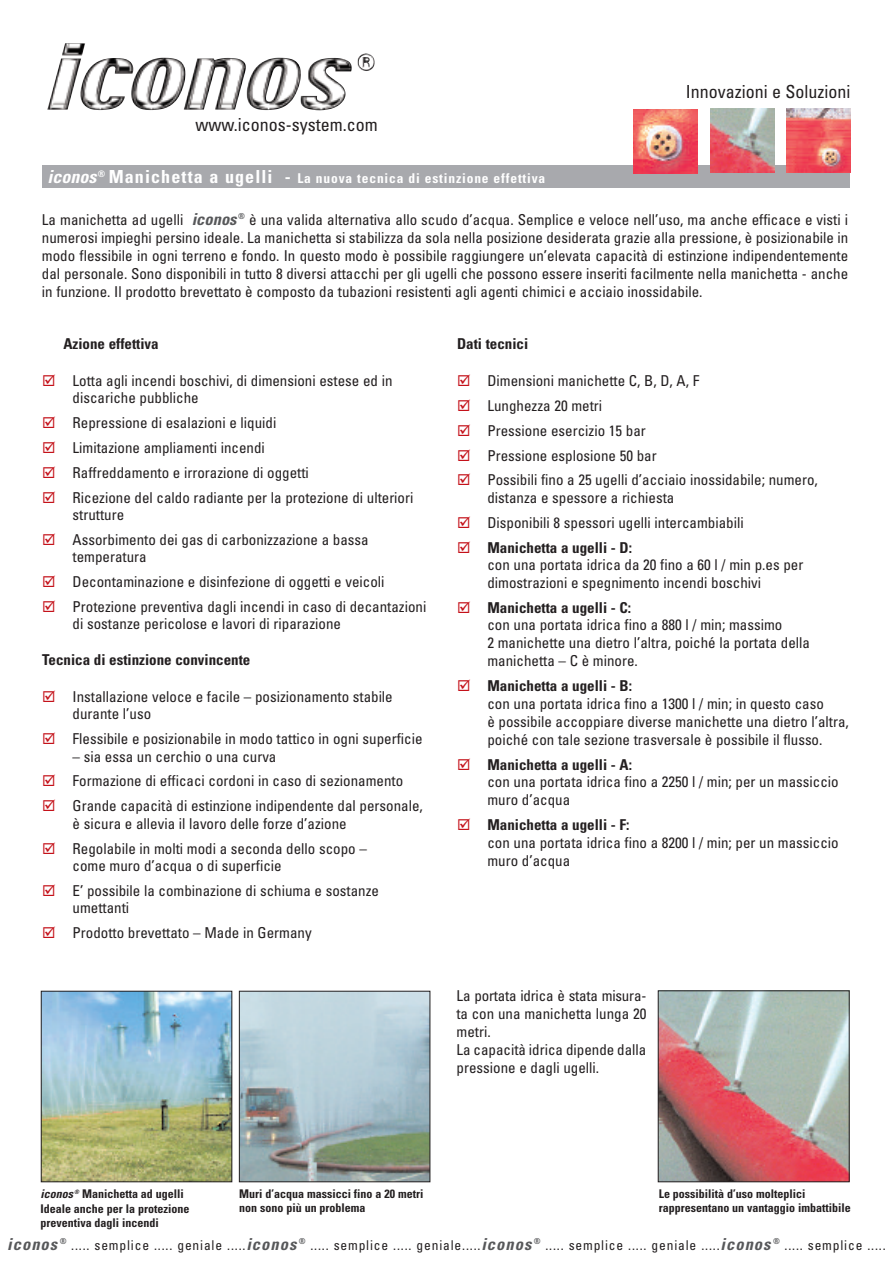
<style>
.page{position:relative;width:893px;height:1263px;background:#fff}
.page>*{position:absolute;margin:0;border:0;box-sizing:border-box;transform-origin:0 0}
.t1{font:condensed 18px "Univers";color:#231f20}
.t2{font:condensed 15px/24.9px "Univers";color:#231f20}
.t3{font:700 condensed 15px "Univers";color:#231f20}
.t4{font:condensed 13.5px "Univers";letter-spacing:.06em;color:#231f20}
.t5{font:700 condensed 13.5px "Univers";letter-spacing:.06em;color:#fff}
.t6{font:700 condensed 12px/14.4px "Univers";color:#231f20}
.s1{font-style:italic;font-size:18px}
.s2{font-size:18px}
.s3{font-weight:700;font-style:italic;font-size:16.5px;color:#57585a}
.s4{font-style:italic}
</style>
<div class="page">
<img style="left:47px;top:43px;width:305px;height:67px">
<div style="left:43px;top:166px;width:807px;height:22px;background:#a8a9ad"></div>
<img style="left:786px;top:109px;width:64px;height:64px">
<img style="left:634px;top:110px;width:64px;height:64px">
<img style="left:710px;top:109px;width:64px;height:64px">
<img style="left:241px;top:993px;width:187px;height:187px">
<div style="left:239px;top:991px;width:191px;height:191px;border:1px solid #231f20"></div>
<img style="left:43px;top:993px;width:187px;height:187px">
<div style="left:41px;top:991px;width:191px;height:191px;border:1px solid #231f20"></div>
<img style="left:660px;top:992px;width:188px;height:188px">
<div style="left:658px;top:990px;width:192px;height:192px;border:1px solid #231f20"></div>
<p class="t1" style="left:196px;top:118px;width:184px">www.iconos-system.com</p>
<p class="t5" style="left:47px;top:174px;width:499px"><span class="s1">iconos</span> <sup>®</sup> <span class="s2">Manichetta a ugelli -</span> La nuova tecnica di estinzione effettiva</p>
<p class="t1" style="left:686px;top:85px;width:166px">Innovazioni e Soluzioni</p>
<p class="t2" style="left:42px;top:211px;width:808px;line-height:18.1px;text-align:justify">La manichetta ad ugelli <span class="s3">iconos</span> <sup>®</sup> è una valida alternativa allo scudo d’acqua. Semplice e veloce nell’uso, ma anche efficace e visti i numerosi impieghi persino ideale. La manichetta si stabilizza da sola nella posizione desiderata grazie alla pressione, è posizionabile in modo flessibile in ogni terreno e fondo. In questo modo è possibile raggiungere un’elevata capacità di estinzione indipendentemente dal personale. Sono disponibili in tutto 8 diversi attacchi per gli ugelli che possono essere inseriti facilmente nella manichetta - anche in funzione. Il prodotto brevettato è composto da tubazioni resistenti agli agenti chimici e acciaio inossidabile.</p>
<p class="t3" style="left:63px;top:338px;width:97px">Azione effettiva</p>
<p class="t2" style="left:73px;top:373px;width:322px;line-height:17.2px">Lotta agli incendi boschivi, di dimensioni estese ed in discariche pubbliche</p>
<p class="t2" style="left:73px;top:411px;width:342px">Repressione di esalazioni e liquidi<br>Limitazione ampliamenti incendi<br>Raffreddamento e irrorazione di oggetti<br>Ricezione del caldo radiante per la protezione di ulteriori</p>
<p class="t2" style="left:73px;top:503px;width:298px">strutture<br>Assorbimento dei gas di carbonizzazione a bassa</p>
<p class="t2" style="left:73px;top:546px;width:355px">temperatura<br>Decontaminazione e disinfezione di oggetti e veicoli<br>Protezione preventiva dagli incendi in caso di decantazioni</p>
<p class="t2" style="left:73px;top:613px;width:270px">di sostanze pericolose e lavori di riparazione</p>
<p class="t3" style="left:42px;top:654px;width:210px">Tecnica di estinzione convincente</p>
<p class="t2" style="left:73px;top:689px;width:322px;line-height:17.2px">Installazione veloce e facile – posizionamento stabile durante l’uso</p>
<p class="t2" style="left:73px;top:728px;width:352px">Flessibile e posizionabile in modo tattico in ogni superficie</p>
<p class="t2" style="left:73px;top:745px;width:352px">– sia essa un cerchio o una curva<br>Formazione di efficaci cordoni in caso di sezionamento<br>Grande capacità di estinzione indipendente dal personale,</p>
<p class="t2" style="left:73px;top:812px;width:296px">è sicura e allevia il lavoro delle forze d’azione<br>Regolabile in molti modi a seconda dello scopo –</p>
<p class="t2" style="left:73px;top:854px;width:308px">come muro d’acqua o di superficie<br>E’ possibile la combinazione di schiuma e sostanze</p>
<p class="t2" style="left:73px;top:896px;width:241px">umettanti<br>Prodotto brevettato – Made in Germany</p>
<p class="t3" style="left:457px;top:338px;width:73px">Dati tecnici</p>
<p class="t2" style="left:487px;top:369px;width:332px">Dimensioni manichette C, B, D, A, F<br>Lunghezza 20 metri<br>Pressione esercizio 15 bar<br>Pressione esplosione 50 bar<br>Possibili fino a 25 ugelli d’acciaio inossidabile; numero,</p>
<p class="t2" style="left:487px;top:486px;width:258px">distanza e spessore a richiesta<br>Disponibili 8 spessori ugelli intercambiabili</p>
<p class="t3" style="left:487px;top:542px;width:146px">Manichetta a ugelli - D:</p>
<p class="t2" style="left:487px;top:557px;width:317px;line-height:18px">con una portata idrica da 20 fino a 60 l / min p.es per dimostrazioni e spegnimento incendi boschivi</p>
<p class="t3" style="left:487px;top:602px;width:145px">Manichetta a ugelli - C:</p>
<p class="t2" style="left:487px;top:617px;width:324px;line-height:18px">con una portata idrica fino a 880 l / min; massimo<br>2 manichette una dietro l’altra, poiché la portata della manichetta – C è minore.</p>
<p class="t3" style="left:487px;top:680px;width:146px">Manichetta a ugelli - B:</p>
<p class="t2" style="left:487px;top:696px;width:363px;line-height:18px">con una portata idrica fino a 1300 l / min; in questo caso<br>è possibile accoppiare diverse manichette una dietro l’altra, poiché con tale sezione trasversale è possibile il flusso.</p>
<p class="t3" style="left:487px;top:759px;width:146px">Manichetta a ugelli - A:</p>
<p class="t2" style="left:487px;top:774px;width:353px;line-height:18px">con una portata idrica fino a 2250 l / min; per un massiccio muro d’acqua</p>
<p class="t3" style="left:487px;top:819px;width:144px">Manichetta a ugelli - F:</p>
<p class="t2" style="left:487px;top:834px;width:353px;line-height:18px">con una portata idrica fino a 8200 l / min; per un massiccio muro d’acqua</p>
<p class="t2" style="left:457px;top:988px;width:191px;line-height:18px">La portata idrica è stata misura&shy;ta con una manichetta lunga 20 metri.<br>La capacità idrica dipende dalla pressione e dagli ugelli.</p>
<p class="t6" style="left:40px;top:1187px;width:151px"><span class="s4">iconos</span> <sup>®</sup> Manichetta ad ugelli<br>Ideale anche per la protezione preventiva dagli incendi</p>
<p class="t6" style="left:239px;top:1187px;width:186px">Muri d’acqua massicci fino a 20 metri non sono più un problema</p>
<p class="t6" style="left:659px;top:1187px;width:194px">Le possibilità d’uso molteplici rappresentano un vantaggio imbattibile</p>
<p class="t4" style="left:7px;top:1240px;width:880px"><span class="s3">iconos</span> <sup>®</sup> ..... semplice ..... geniale .....<span class="s3">iconos</span> <sup>®</sup> ..... semplice ..... geniale.....<span class="s3">iconos</span> <sup>®</sup> ..... semplice ..... geniale .....<span class="s3">iconos</span> <sup>®</sup> ..... semplice .....</p>
</div>
